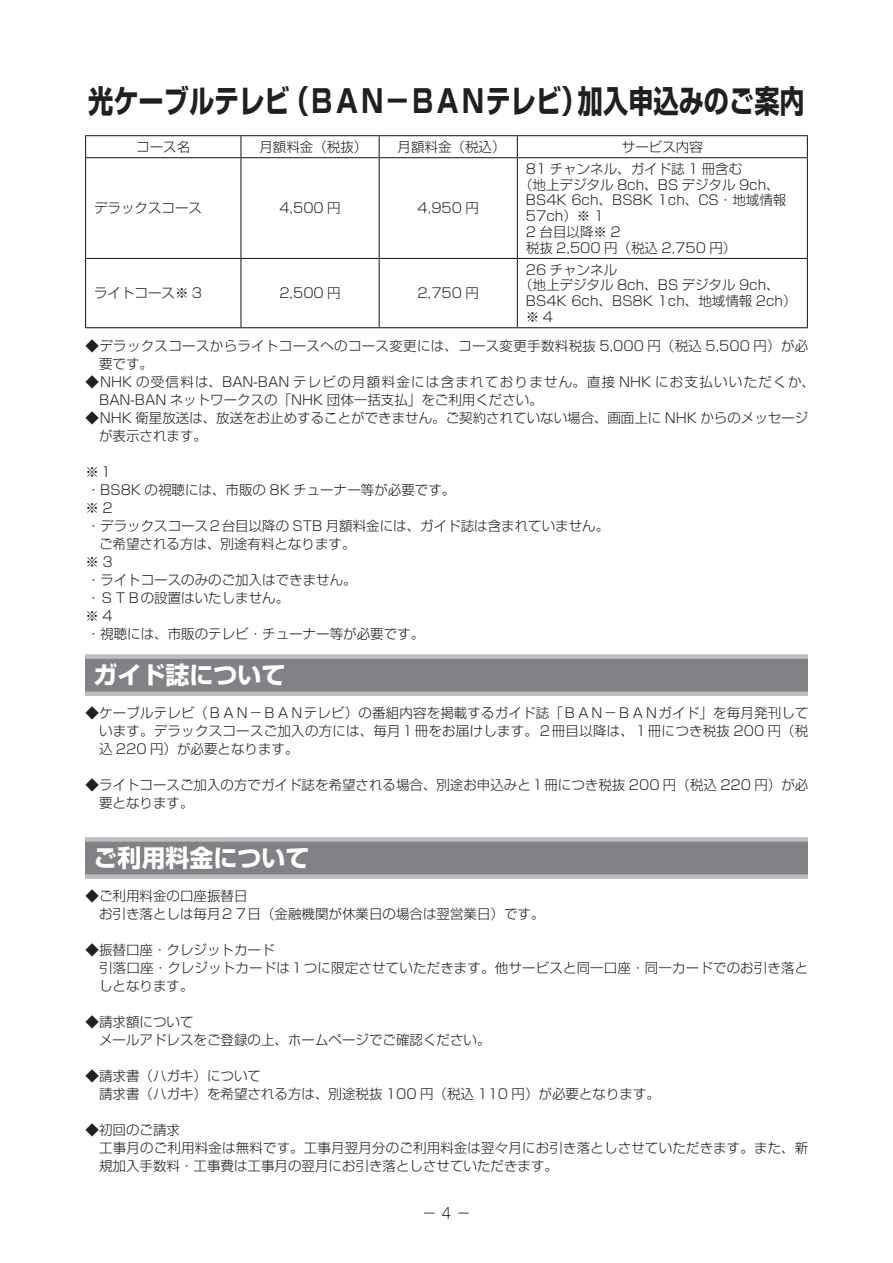
<style>
.page{position:relative;width:893px;height:1263px;background:#fff}
.page>*{position:absolute;margin:0;border:0;box-sizing:border-box;transform-origin:0 0}
.t1{font:700 31.5px "Shin Go Pr 6";color:#231f20;scale:.8 1}
.t2{font:700 24px "Shin Go Pr 6";color:#fff}
.t3{font:300 15px "Shin Go Pr 6";color:#231f20}
.t4{font:300 13.5px/18px "Shin Go Pr 6";color:#231f20}
.t5{font:300 13.5px/18px "Shin Go Pr 6";letter-spacing:.025em;color:#231f20}
</style>
<div class="page">
<div style="left:85px;top:656px;width:723px;height:38px;background:#808285"></div>
<div style="left:85px;top:691px;width:723px;height:5px;background:#bcbdc0"></div>
<div style="left:85px;top:654px;width:723px;height:5px;background:#bcbdc0"></div>
<div style="left:85px;top:839px;width:723px;height:38px;background:#808285"></div>
<div style="left:85px;top:874px;width:723px;height:5px;background:#bcbdc0"></div>
<div style="left:85px;top:837px;width:723px;height:5px;background:#bcbdc0"></div>
<hr style="left:85px;top:135px;width:156px;height:1px;background:#231f20">
<svg style="left:85px;top:136px;width:1px;height:21px"></svg>
<hr style="left:241px;top:135px;width:138px;height:1px;background:#231f20">
<svg style="left:240px;top:136px;width:1px;height:21px"></svg>
<hr style="left:379px;top:135px;width:138px;height:1px;background:#231f20">
<svg style="left:379px;top:136px;width:1px;height:21px"></svg>
<hr style="left:517px;top:135px;width:291px;height:1px;background:#231f20">
<svg style="left:517px;top:136px;width:1px;height:21px"></svg>
<svg style="left:807px;top:136px;width:1px;height:21px"></svg>
<hr style="left:85px;top:157px;width:156px;height:1px;background:#231f20">
<hr style="left:85px;top:158px;width:1px;height:100px;background:#231f20">
<hr style="left:241px;top:157px;width:138px;height:1px;background:#231f20">
<hr style="left:240px;top:158px;width:1px;height:100px;background:#231f20">
<hr style="left:379px;top:157px;width:138px;height:1px;background:#231f20">
<hr style="left:379px;top:158px;width:1px;height:100px;background:#231f20">
<hr style="left:517px;top:157px;width:291px;height:1px;background:#231f20">
<hr style="left:517px;top:158px;width:1px;height:100px;background:#231f20">
<hr style="left:807px;top:158px;width:1px;height:100px;background:#231f20">
<hr style="left:85px;top:258px;width:156px;height:1px;background:#231f20">
<hr style="left:85px;top:259px;width:1px;height:68px;background:#231f20">
<hr style="left:241px;top:258px;width:138px;height:1px;background:#231f20">
<hr style="left:240px;top:259px;width:1px;height:68px;background:#231f20">
<hr style="left:379px;top:258px;width:138px;height:1px;background:#231f20">
<hr style="left:379px;top:259px;width:1px;height:68px;background:#231f20">
<hr style="left:517px;top:258px;width:291px;height:1px;background:#231f20">
<hr style="left:517px;top:259px;width:1px;height:68px;background:#231f20">
<hr style="left:807px;top:259px;width:1px;height:68px;background:#231f20">
<hr style="left:85px;top:327px;width:156px;height:1px;background:#231f20">
<hr style="left:241px;top:327px;width:138px;height:1px;background:#231f20">
<hr style="left:379px;top:327px;width:138px;height:1px;background:#231f20">
<hr style="left:517px;top:327px;width:291px;height:1px;background:#231f20">
<h1 class="t1" style="left:88px;top:76px;width:897px">光ケーブルテレビ（ＢＡＮ－ＢＡＮテレビ）加入申込みのご案内</h1>
<p class="t4" style="left:136px;top:136px;width:55px">コース名</p>
<p class="t4" style="left:259px;top:136px;width:109px">月額料金（税抜）</p>
<p class="t4" style="left:398px;top:136px;width:109px">月額料金（税込）</p>
<p class="t4" style="left:622px;top:136px;width:82px">サービス内容</p>
<p class="t4" style="left:94px;top:198px;width:110px">デラックスコース</p>
<p class="t4" style="left:279px;top:198px;width:63px">4,500 円</p>
<p class="t4" style="left:418px;top:198px;width:63px">4,950 円</p>
<p class="t4" style="left:526px;top:158px;width:218px">81 チャンネル、ガイド誌 1 冊含む</p>
<p class="t4" style="left:519px;top:174px;width:262px">（地上デジタル 8ch、BS デジタル 9ch、</p>
<p class="t4" style="left:526px;top:190px;width:262px">BS4K 6ch、BS8K 1ch、CS・地域情報</p>
<p class="t4" style="left:526px;top:206px;width:80px">57ch）※ 1</p>
<p class="t4" style="left:526px;top:222px;width:96px">2 台目以降※ 2</p>
<p class="t4" style="left:526px;top:237px;width:212px">税抜 2,500 円（税込 2,750 円）</p>
<p class="t4" style="left:526px;top:259px;width:93px">26 チャンネル</p>
<p class="t4" style="left:519px;top:275px;width:262px">（地上デジタル 8ch、BS デジタル 9ch、</p>
<p class="t4" style="left:526px;top:291px;width:272px">BS4K 6ch、BS8K 1ch、地域情報 2ch）</p>
<p class="t4" style="left:526px;top:307px;width:29px">※4</p>
<p class="t5" style="left:99px;top:335px;width:711px;text-indent:-14px">◆デラックスコースからライトコースへのコース変更には、コース変更手数料税抜 5,000 円（税込 5,500 円）が必要です。</p>
<p class="t4" style="left:99px;top:371px;width:717px;text-indent:-14px">◆NHK の受信料は、BAN-BAN テレビの月額料金には含まれておりません。直接 NHK にお支払いいただくか、<br>BAN-BAN ネットワークスの「NHK 団体一括支払」をご利用ください。</p>
<p class="t4" style="left:99px;top:407px;width:711px;text-indent:-14px">◆NHK 衛星放送は、放送をお止めすることができません。ご契約されていない場合、画面上に NHK からのメッセージが表示されます。</p>
<p class="t4" style="left:86px;top:461px;width:525px">※１<br>・BS8K の視聴には、市販の 8K チューナー等が必要です。<br>※2<br>・デラックスコース２台目以降の STB 月額料金には、ガイド誌は含まれていません。　ご希望される方は、別途有料となります。<br>※3<br>・ライトコースのみのご加入はできません。<br>・ＳＴＢの設置はいたしません。<br>※4<br>・視聴には、市販のテレビ・チューナー等が必要です。</p>
<p class="t4" style="left:94px;top:283px;width:110px">ライトコース※ 3</p>
<p class="t4" style="left:279px;top:283px;width:63px">2,500 円</p>
<p class="t4" style="left:418px;top:283px;width:63px">2,750 円</p>
<h2 class="t2" style="left:94px;top:656px;width:193px">ガイド誌について</h2>
<p class="t4" style="left:99px;top:703px;width:711px;text-align:justify;text-indent:-14px">◆ケーブルテレビ（ＢＡＮ－ＢＡＮテレビ）の番組内容を掲載するガイド誌「ＢＡＮ－ＢＡＮガイド」を毎月発刊しています。デラックスコースご加入の方には、毎月１冊をお届けします。２冊目以降は、１冊につき税抜 200 円（税込 220 円）が必要となります。</p>
<p class="t4" style="left:99px;top:775px;width:711px;text-indent:-14px">◆ライトコースご加入の方でガイド誌を希望される場合、別途お申込みと１冊につき税抜 200 円（税込 220 円）が必要となります。</p>
<h2 class="t2" style="left:94px;top:839px;width:217px">ご利用料金について</h2>
<p class="t4" style="left:86px;top:886px;width:461px">◆ご利用料金の口座振替日<br>　お引き落としは毎月２７日（金融機関が休業日の場合は翌営業日）です。</p>
<p class="t4" style="left:86px;top:940px;width:190px">◆振替口座・クレジットカード</p>
<p class="t4" style="left:86px;top:958px;width:724px">　引落口座・クレジットカードは１つに限定させていただきます。他サービスと同一口座・同一カードでのお引き落と</p>
<p class="t4" style="left:99px;top:976px;width:96px">しとなります。</p>
<p class="t4" style="left:86px;top:1012px;width:407px">◆請求額について<br>　メールアドレスをご登録の上、ホームページでご確認ください。</p>
<p class="t4" style="left:86px;top:1066px;width:576px">◆請求書（ハガキ）について<br>　請求書（ハガキ）を希望される方は、別途税抜 100 円（税込 110 円）が必要となります。</p>
<p class="t4" style="left:86px;top:1120px;width:96px">◆初回のご請求</p>
<p class="t4" style="left:86px;top:1138px;width:724px">　工事月のご利用料金は無料です。工事月翌月分のご利用料金は翌々月にお引き落としさせていただきます。また、新</p>
<p class="t4" style="left:99px;top:1156px;width:461px">規加入手数料・工事費は工事月の翌月にお引き落としさせていただきます。</p>
<p class="t3" style="left:422px;top:1201px;width:51px">－ 4 －</p>
</div>
